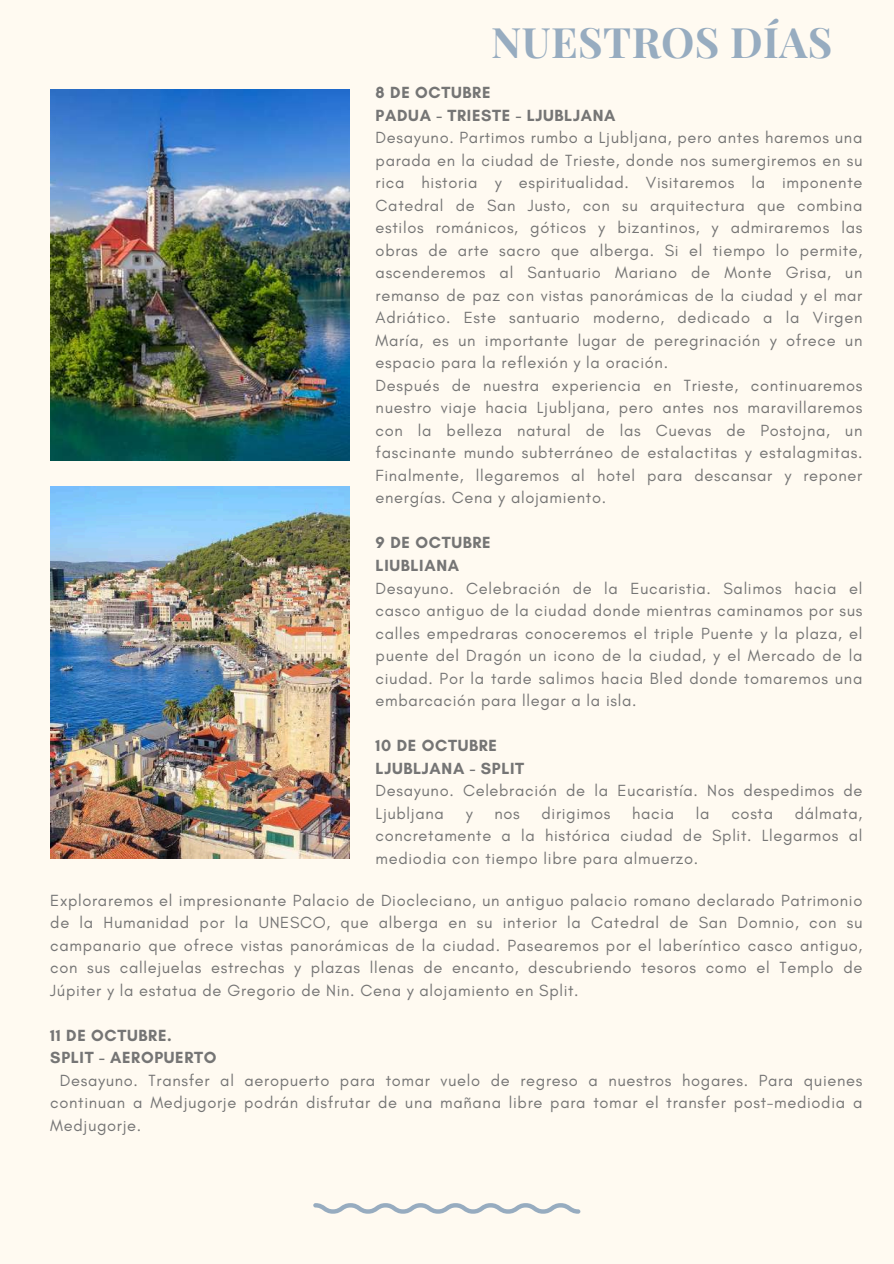
<style>
.page{position:relative;width:894px;height:1264px;background:#fff}
.page>*{position:absolute;margin:0;border:0;box-sizing:border-box;transform-origin:0 0}
.t1{font:700 42px "Playfair Display";letter-spacing:.01em;color:#97acc0}
.t2{font:16.5px/22.5px "Glacial Indifference";letter-spacing:.04em;color:#757575;text-align:justify}
.t3{font:700 16.5px/22.5px "Glacial Indifference";letter-spacing:.04em;color:#757575}
</style>
<div class="page">
<div style="left:0;top:0;width:893px;height:1263px;background:#fffaf1"></div>
<svg style="left:313px;top:1203px;width:267px;height:10px"></svg>
<img style="left:50px;top:89px;width:300px;height:371px">
<img style="left:50px;top:486px;width:300px;height:372px">
<h1 class="t1" style="left:491px;top:13px;width:343px">NUESTROS DÍAS</h1>
<p class="t3" style="left:375px;top:81px;width:241px">8 DE OCTUBRE<br>PADUA - TRIESTE - LJUBLJANA</p>
<p class="t2" style="left:375px;top:126px;width:488px;text-align:left">Desayuno. Partimos rumbo a Ljubljana, pero antes haremos una parada en la ciudad de Trieste, donde nos sumergiremos en su rica historia y espiritualidad. Visitaremos la imponente Catedral de San Justo, con su arquitectura que combina estilos románicos, góticos y bizantinos, y admiraremos las obras de arte sacro que alberga. Si el tiempo lo permite, ascenderemos al Santuario Mariano de Monte Grisa, un remanso de paz con vistas panorámicas de la ciudad y el mar Adriático. Este santuario moderno, dedicado a la Virgen María, es un importante lugar de peregrinación y ofrece un espacio para la reflexión y la oración.<br>Después de nuestra experiencia en Trieste, continuaremos nuestro viaje hacia Ljubljana, pero antes nos maravillaremos con la belleza natural de las Cuevas de Postojna, un fascinante mundo subterráneo de estalactitas y estalagmitas.<br>Finalmente, llegaremos al hotel para descansar y reponer energías. Cena y alojamiento.</p>
<p class="t3" style="left:375px;top:531px;width:116px">9 DE OCTUBRE<br>LIUBLIANA</p>
<p class="t2" style="left:375px;top:576px;width:488px">Desayuno. Celebración de la Eucaristia. Salimos hacia el casco antiguo de la ciudad donde mientras caminamos por sus calles empedraras conoceremos el triple Puente y la plaza, el puente del Dragón un icono de la ciudad, y el Mercado de la ciudad. Por la tarde salimos hacia Bled donde tomaremos una embarcación para llegar a la isla.</p>
<p class="t3" style="left:375px;top:734px;width:150px">10 DE OCTUBRE<br>LJUBLJANA - SPLIT</p>
<p class="t2" style="left:375px;top:779px;width:488px">Desayuno. Celebración de la Eucaristía. Nos despedimos de<br>Ljubljana</p>
<p class="t2" style="left:375px;top:801px;width:488px;text-indent:419px">dálmata, concretamente a la histórica ciudad de Split. Llegarmos al mediodia con tiempo libre para almuerzo.</p>
<p class="t2" style="left:50px;top:888px;width:813px">Exploraremos el impresionante Palacio de Diocleciano, un antiguo palacio romano declarado Patrimonio de la Humanidad por la UNESCO, que alberga en su interior la Catedral de San Domnio, con su campanario que ofrece vistas panorámicas de la ciudad. Pasearemos por el laberíntico casco antiguo, con sus callejuelas estrechas y plazas llenas de encanto, descubriendo tesoros como el Templo de Júpiter y la estatua de Gregorio de Nin. Cena y alojamiento en Split.</p>
<p class="t3" style="left:50px;top:1023px;width:168px">11 DE OCTUBRE.<br>SPLIT - AEROPUERTO</p>
<p class="t2" style="left:50px;top:1068px;width:813px;text-indent:10px">Desayuno. Transfer al aeropuerto para tomar vuelo de regreso a nuestros hogares. Para quienes continuan a Medjugorje podrán disfrutar de una mañana libre para tomar el transfer post-mediodia a Medjugorje.</p>
<p class="t2" style="left:465px;top:801px;width:8px">y</p>
<p class="t2" style="left:494px;top:801px;width:27px">nos</p>
<p class="t2" style="left:541px;top:801px;width:70px">dirigimos</p>
<p class="t2" style="left:632px;top:801px;width:44px">hacia</p>
<p class="t2" style="left:695px;top:801px;width:15px">la</p>
<p class="t2" style="left:731px;top:801px;width:43px">costa</p>
</div>
